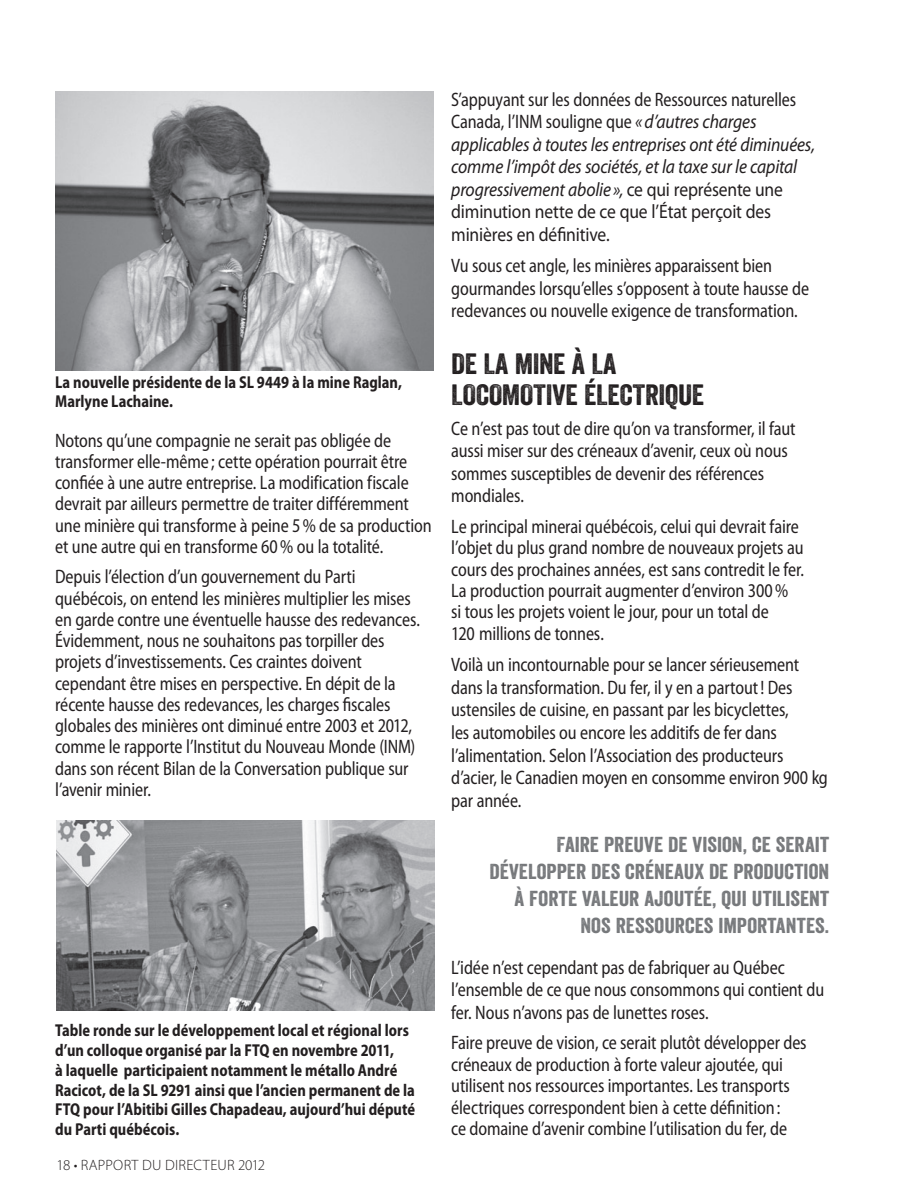
<style>
.page{position:relative;width:920px;height:1189px;background:#fff}
.page>*{position:absolute;margin:0;border:0;box-sizing:border-box;transform-origin:0 0}
.t1{font:28.5px/30px "Veneer";letter-spacing:-.005em;color:#231f20;scale:1.1 1}
.t2{font:21px/27.2px "Veneer";color:#76787b;text-align:right;scale:1.1 1}
.t3{font:semi-condensed 19.5px/21.3px "Myriad Pro";letter-spacing:-.01em;color:#231f20;scale:.9 1}
.t4{font:italic 19.5px/22.5px "Myriad Pro";letter-spacing:-.01em;color:#231f20;scale:.9 1}
.t5{font:700 semi-condensed 17.25px/19.8px "Myriad Pro";color:#231f20;scale:.9 1}
.t6{font:300 15px "Myriad Pro";letter-spacing:.015em;color:#231f20}
.s1{font-style:normal;font-stretch:semi-condensed}
.s2{font-style:normal}
</style>
<div class="page">
<img style="left:55px;top:91px;width:378px;height:279px">
<img style="left:57px;top:820px;width:378px;height:191px">
<p class="t5" style="left:55px;top:372px;width:387px">La nouvelle présidente de la SL 9449 à la mine Raglan,<br>Marlyne Lachaine.</p>
<p class="t3" style="left:55px;top:430px;width:420px">Notons qu’une compagnie ne serait pas obligée de transformer elle-même ; cette opération pourrait être confiée à une autre entreprise. La modification fiscale devrait par ailleurs permettre de traiter différemment une minière qui transforme à peine 5 % de sa production et une autre qui en transforme 60 % ou la totalité.</p>
<p class="t3" style="left:55px;top:567px;width:407px">Depuis l’élection d’un gouvernement du Parti québécois, on entend les minières multiplier les mises en garde contre une éventuelle hausse des redevances.<br>Évidemment, nous ne souhaitons pas torpiller des projets d’investissements. Ces craintes doivent cependant être mises en perspective. En dépit de la récente hausse des redevances, les charges fiscales globales des minières ont diminué entre 2003 et 2012, comme le rapporte l’Institut du Nouveau Monde (INM) dans son récent Bilan de la Conversation publique sur l’avenir minier.</p>
<p class="t5" style="left:55px;top:1021px;width:401px">Table ronde sur le développement local et régional lors d’un colloque organisé par la FTQ en novembre 2011,<br>à laquelle participaient notamment le métallo André Racicot, de la SL 9291 ainsi que l’ancien permanent de la FTQ pour l’Abitibi Gilles Chapadeau, aujourd’hui député du Parti québécois.</p>
<p class="t6" style="left:57px;top:1155px;width:210px">18 • RAPPORT DU DIRECTEUR 2012</p>
<p class="t4" style="left:451px;top:88px;width:406px"><span class="s1">S’appuyant sur les données de Ressources naturelles Canada, l’INM souligne que</span> « d’autres charges applicables à toutes les entreprises ont été diminuées, comme l’impôt des sociétés, et la taxe sur le capital progressivement abolie », <span class="s2">ce qui représente une diminution nette de ce que l’État perçoit des minières en définitive.</span></p>
<p class="t3" style="left:451px;top:255px;width:399px;line-height:22.5px">Vu sous cet angle, les minières apparaissent bien gourmandes lorsqu’elles s’opposent à toute hausse de redevances ou nouvelle exigence de transformation.</p>
<h1 class="t1" style="left:451px;top:349px;width:231px">DE LA MINE À LA<br>LOCOMOTIVE ÉLECTRIQUE</h1>
<p class="t3" style="left:451px;top:417px;width:384px;line-height:22.5px">Ce n’est pas tout de dire qu’on va transformer, il faut aussi miser sur des créneaux d’avenir, ceux où nous sommes susceptibles de devenir des références mondiales.</p>
<p class="t3" style="left:451px;top:516px;width:393px">Le principal minerai québécois, celui qui devrait faire l’objet du plus grand nombre de nouveaux projets au cours des prochaines années, est sans contredit le fer.<br>La production pourrait augmenter d’environ 300 %<br>si tous les projets voient le jour, pour un total de<br>120 millions de tonnes.</p>
<p class="t3" style="left:451px;top:654px;width:420px;line-height:22.5px">Voilà un incontournable pour se lancer sérieusement dans la transformation. Du fer, il y en a partout ! Des ustensiles de cuisine, en passant par les bicyclettes,<br>les automobiles ou encore les additifs de fer dans l’alimentation. Selon l’Association des producteurs d’acier, le Canadien moyen en consomme environ 900 kg par année.</p>
<p class="t2" style="left:489px;top:830px;width:310px">FAIRE PREUVE DE VISION, CE SERAIT DÉVELOPPER DES CRÉNEAUX DE PRODUCTION À FORTE VALEUR AJOUTÉE, QUI UTILISENT NOS RESSOURCES IMPORTANTES.</p>
<p class="t3" style="left:451px;top:956px;width:416px;line-height:22.5px">L’idée n’est cependant pas de fabriquer au Québec l’ensemble de ce que nous consommons qui contient du fer. Nous n’avons pas de lunettes roses.</p>
<p class="t3" style="left:451px;top:1032px;width:396px">Faire preuve de vision, ce serait plutôt développer des créneaux de production à forte valeur ajoutée, qui utilisent nos ressources importantes. Les transports électriques correspondent bien à cette définition :<br>ce domaine d’avenir combine l’utilisation du fer, de</p>
</div>
